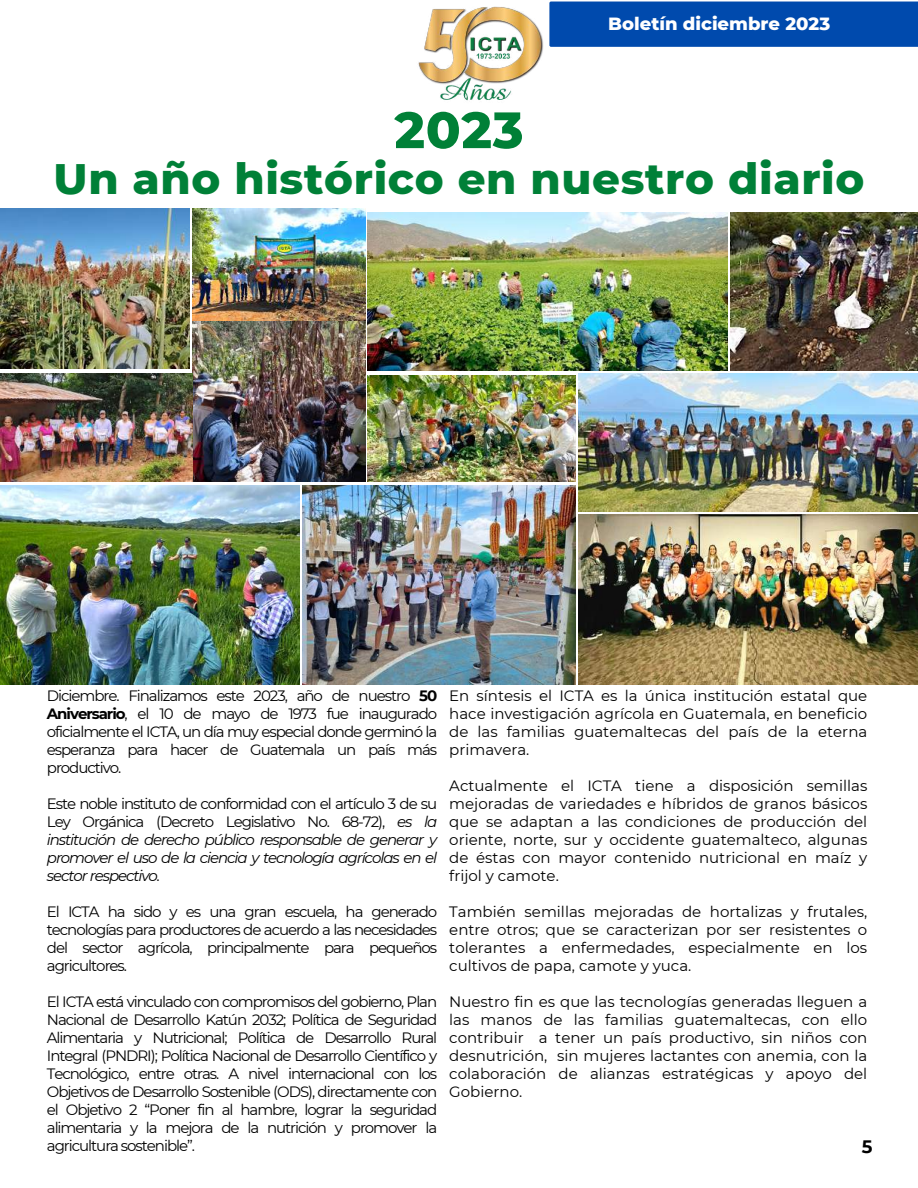
<style>
.page{position:relative;width:918px;height:1188px;background:#fff}
.page>*{position:absolute;margin:0;border:0;box-sizing:border-box;transform-origin:0 0}
.t1{font:800 51px "Montserrat";color:#008037}
.t2{font:800 43.5px "Montserrat";letter-spacing:.015em;color:#008037}
.t3{font:800 18px "Montserrat";color:#fff}
.t4{font:700 18px "Montserrat";color:#000}
.t5{font:15px/18px "Montserrat";color:#000;text-align:justify}
.t6{font:italic 15px/18px "Montserrat";letter-spacing:-.07em;color:#000;text-align:justify}
.s1{font-weight:700}
.s2{font-style:normal}
</style>
<div class="page">
<img style="left:418px;top:6px;width:126px;height:95px">
<div style="left:549px;top:1px;width:369px;height:46px;background:#004aad"></div>
<img style="left:0;top:209px;width:190px;height:160px">
<img style="left:0;top:485px;width:300px;height:199px">
<img style="left:302px;top:485px;width:274px;height:199px">
<img style="left:579px;top:374px;width:339px;height:137px">
<img style="left:368px;top:212px;width:360px;height:159px">
<img style="left:368px;top:375px;width:208px;height:106px">
<img style="left:192px;top:209px;width:174px;height:272px">
<img style="left:0;top:374px;width:192px;height:108px">
<img style="left:730px;top:212px;width:188px;height:158px">
<img style="left:579px;top:514px;width:339px;height:170px">
<p class="t3" style="left:608px;top:12px;width:223px">Boletín diciembre 2023</p>
<h1 class="t1" style="left:394px;top:99px;width:131px">2023</h1>
<h2 class="t2" style="left:54px;top:152px;width:812px">Un año histórico en nuestro diario</h2>
<p class="t5" style="left:47px;top:687px;width:392px">Diciembre. Finalizamos este 2023, año de nuestro <span class="s1">50<br>Aniversario</span>, el 10 de mayo de 1973 fue inaugurado oficialmente el ICTA, un día muy especial donde germinó la esperanza para hacer de Guatemala un país más productivo.</p>
<p class="t6" style="left:47px;top:795px;width:392px"><span class="s2">Este noble instituto de conformidad con el artículo 3 de su Ley Orgánica (Decreto Legislativo No. 68-72),</span> es la institución de derecho público responsable de generar y promover el uso de la ciencia y tecnología agrícolas en el sector respectivo.</p>
<p class="t5" style="left:47px;top:903px;width:392px">El ICTA ha sido y es una gran escuela, ha generado tecnologías para productores de acuerdo a las necesidades del sector agrícola, principalmente para pequeños agricultores.</p>
<p class="t5" style="left:47px;top:993px;width:392px">El ICTA está vinculado con compromisos del gobierno, Plan Nacional de Desarrollo Katún 2032; Política de Seguridad Alimentaria y Nutricional; Política de Desarrollo Rural Integral (PNDRI); Política Nacional de Desarrollo Científico y Tecnológico, entre otras. A nivel internacional con los Objetivos de Desarrollo Sostenible (ODS), directamente con el Objetivo 2 “Poner fin al hambre, lograr la seguridad alimentaria y la mejora de la nutrición y promover la agricultura sostenible”.</p>
<p class="t5" style="left:449px;top:687px;width:420px">En síntesis el ICTA es la única institución estatal que hace investigación agrícola en Guatemala, en beneficio de las familias guatemaltecas del país de la eterna primavera.</p>
<p class="t5" style="left:449px;top:777px;width:420px">Actualmente el ICTA tiene a disposición semillas mejoradas de variedades e híbridos de granos básicos que se adaptan a las condiciones de producción del oriente, norte, sur y occidente guatemalteco, algunas de éstas con mayor contenido nutricional en maíz y frijol y camote.</p>
<p class="t5" style="left:449px;top:903px;width:420px">También semillas mejoradas de hortalizas y frutales, entre otros; que se caracterizan por ser resistentes o tolerantes a enfermedades, especialmente en los cultivos de papa, camote y yuca.</p>
<p class="t5" style="left:449px;top:993px;width:420px">Nuestro fin es que las tecnologías generadas lleguen a las manos de las familias guatemaltecas, con ello contribuir a tener un país productivo, sin niños con desnutrición, sin mujeres lactantes con anemia, con la colaboración de alianzas estratégicas y apoyo del Gobierno.</p>
<p class="t4" style="left:862px;top:1136px;width:12px">5</p>
</div>
